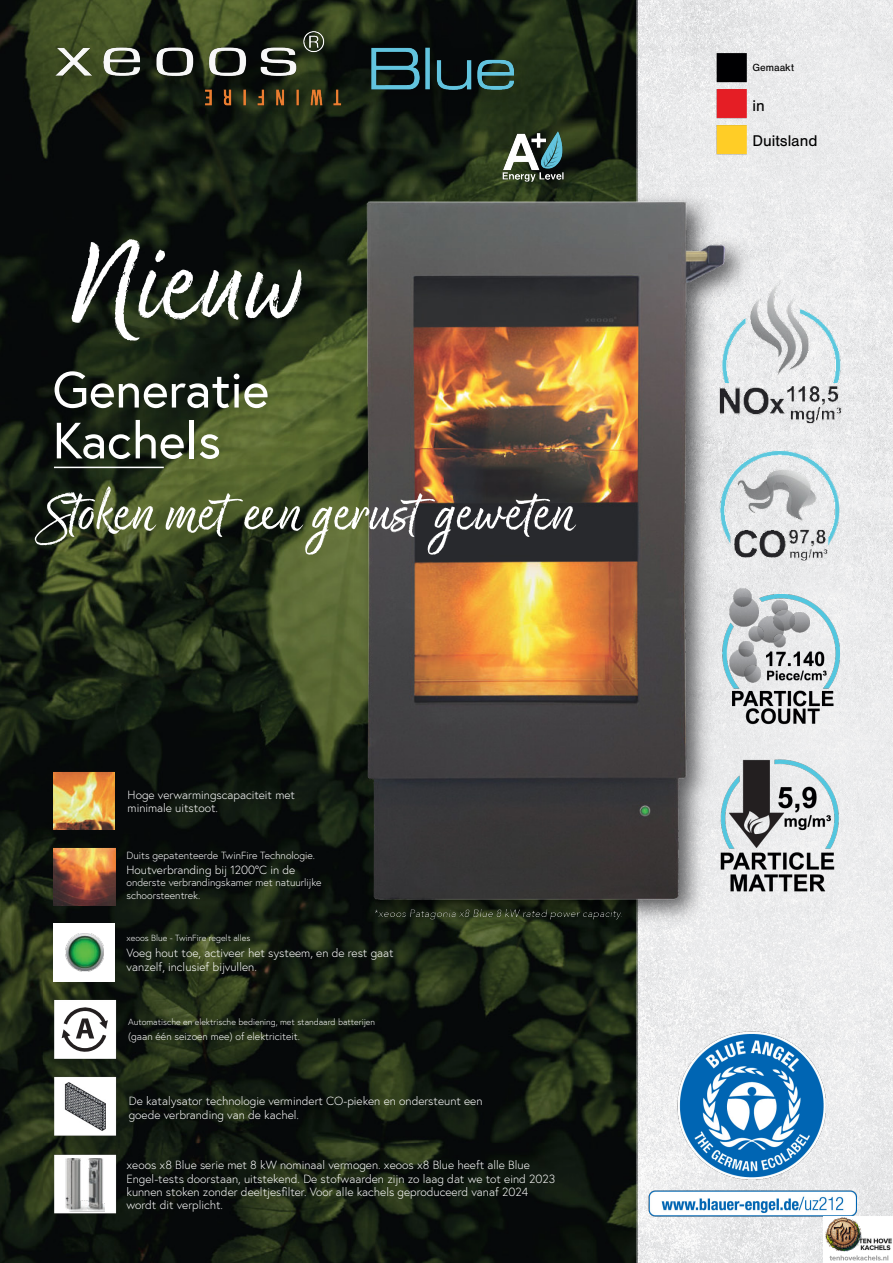
<style>
.page{position:relative;width:893px;height:1263px;background:#fff}
.page>*{position:absolute;margin:0;border:0;box-sizing:border-box;transform-origin:0 0}
.t1{font:130.35px "Good Karma";color:#fff}
.t2{font:61.5px "Good Karma";color:#fff}
.t3{font:50.85px/50.8px "Europa";color:#fff}
.t4{font:16.05px/35.1px "Nimbus San";color:#000}
.t5{font:300 11.85px/13.4px "Europa";color:#fff}
.t6{font:10.65px "Nimbus San";color:#000}
.t7{font:300 10.35px/13.4px "Europa";color:#fff}
.t8{font:300 8.85px "Europa";color:#fff}
</style>
<div class="page">
<img style="left:637px;top:0;width:256px;height:1263px">
<img style="left:0;top:0;width:637px;height:1263px">
<img style="left:35px;top:10px;width:508px;height:126px">
<img style="left:56px;top:32px;width:457px;height:22px">
<img style="left:54px;top:54px;width:693px;height:1160px">
<img style="left:66px;top:1158px;width:38px;height:53px">
<img style="left:65px;top:933px;width:39px;height:39px">
<svg style="left:62px;top:1006px;width:46px;height:47px"></svg>
<img style="left:373px;top:909px;width:129px;height:10px">
<img style="left:502px;top:131px;width:354px;height:1085px">
<img style="left:733px;top:588px;width:18px;height:7px">
<img style="left:722px;top:595px;width:118px;height:94px">
<img style="left:824px;top:1216px;width:69px;height:47px">
<h1 class="t1" style="left:72px;top:206px;width:234px">Nieuw</h1>
<h3 class="t3" style="left:53px;top:363px;width:218px">Generatie<br>Kachels</h3>
<h2 class="t2" style="left:46px;top:476px;width:530px">Stoken met een gerust geweten</h2>
<p class="t5" style="left:128px;top:788px;width:169px">Hoge verwarmingscapaciteit met minimale uitstoot.</p>
<p class="t7" style="left:126px;top:849px;width:190px">Duits gepatenteerde TwinFire Technologie.</p>
<p class="t5" style="left:126px;top:863px;width:170px">Houtverbranding bij 1200°C in de</p>
<p class="t7" style="left:126px;top:875px;width:197px">onderste verbrandingskamer met natuurlijke schoorsteentrek.</p>
<p class="t8" style="left:126px;top:933px;width:126px">xeoos Blue - TwinFire regelt alles</p>
<p class="t5" style="left:126px;top:946px;width:269px">Voeg hout toe, activeer het systeem, en de rest gaat vanzelf, inclusief bijvullen.</p>
<p class="t8" style="left:128px;top:1017px;width:249px">Automatische en elektrische bediening, met standaard batterijen</p>
<p class="t7" style="left:128px;top:1029px;width:173px">(gaan één seizoen mee) of elektriciteit.</p>
<p class="t5" style="left:129px;top:1094px;width:355px">De katalysator technologie vermindert CO-pieken en ondersteunt een goede verbranding van de kachel.</p>
<p class="t5" style="left:126px;top:1158px;width:430px">xeoos x8 Blue serie met 8 kW nominaal vermogen. xeoos x8 Blue heeft alle Blue Engel-tests doorstaan, uitstekend. De stofwaarden zijn zo laag dat we tot eind 2023 kunnen stoken zonder deeltjesfilter. Voor alle kachels geproduceerd vanaf 2024 wordt dit verplicht.</p>
<p class="t6" style="left:752px;top:62px;width:43px">Gemaakt</p>
<h3 class="t4" style="left:752px;top:88px;width:67px">in<br>Duitsland</h3>
</div>
